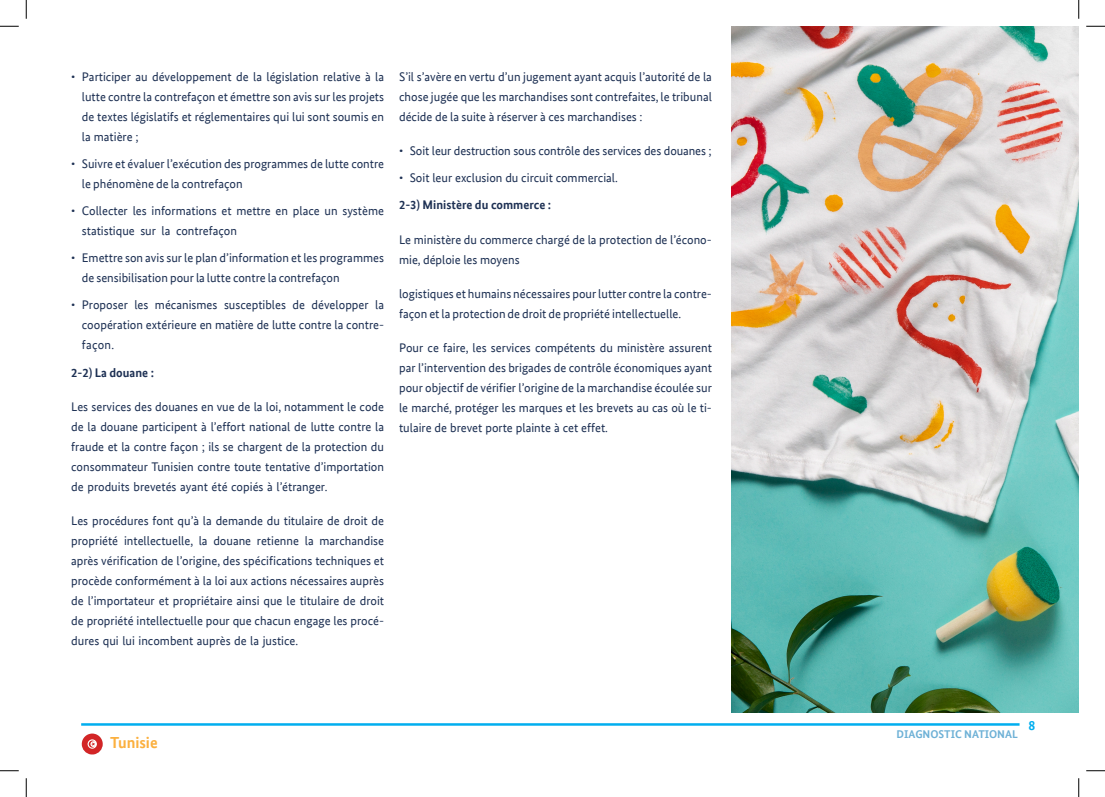
<style>
.page{position:relative;width:1105px;height:797px;background:#fff}
.page>*{position:absolute;margin:0;border:0;box-sizing:border-box;transform-origin:0 0}
.t1{font:700 16px "Bundes Sans Office";color:#fbb03f}
.t2{font:700 13.75px "Bundes Sans Office";color:#00aeef}
.t3{font:12.5px/20px "Bundes Sans Office";color:#1e3154;text-align:justify}
.t4{font:700 12.5px "Bundes Sans Office";color:#1e3154}
.t5{font:700 11.25px "Bundes Sans Office";color:#6eb1d6}
</style>
<div class="page">
<hr style="left:81px;top:723px;width:938px;height:2px;background:#00aeef">
<svg style="left:82px;top:733px;width:21px;height:21px"></svg>
<div style="left:88px;top:739px;width:9px;height:9px;background:#fff;border-radius:50%"></div>
<svg style="left:89px;top:740px;width:6px;height:7px"></svg>
<img style="left:731px;top:26px;width:348px;height:686px">
<svg style="left:0;top:25px;width:19px;height:2px"></svg>
<svg style="left:1086px;top:25px;width:19px;height:2px"></svg>
<svg style="left:0;top:770px;width:19px;height:1px"></svg>
<svg style="left:1086px;top:770px;width:19px;height:1px"></svg>
<svg style="left:25px;top:0;width:2px;height:19px"></svg>
<svg style="left:25px;top:778px;width:2px;height:19px"></svg>
<svg style="left:1078px;top:0;width:1px;height:19px"></svg>
<svg style="left:1078px;top:778px;width:1px;height:19px"></svg>
<p class="t3" style="left:82px;top:67px;width:304px;text-indent:-11px">• Participer au développement de la législation relative à la lutte contre la contrefaçon et émettre son avis sur les projets de textes législatifs et réglementaires qui lui sont soumis en la matière ;</p>
<p class="t3" style="left:82px;top:154px;width:304px;text-indent:-11px">• Suivre et évaluer l’exécution des programmes de lutte contre le phénomène de la contrefaçon</p>
<p class="t3" style="left:82px;top:201px;width:304px;text-indent:-11px">• Collecter les informations et mettre en place un système statistique sur la contrefaçon</p>
<p class="t3" style="left:82px;top:248px;width:304px;text-indent:-11px">• Emettre son avis sur le plan d’information et les programmes de sensibilisation pour la lutte contre la contrefaçon</p>
<p class="t3" style="left:82px;top:295px;width:304px;text-indent:-11px">• Proposer les mécanismes susceptibles de développer la coopération extérieure en matière de lutte contre la contre&shy;façon.</p>
<p class="t4" style="left:71px;top:365px;width:84px">2-2) La douane :</p>
<p class="t3" style="left:71px;top:396px;width:314px">Les services des douanes en vue de la loi, notamment le code de la douane participent à l’effort national de lutte contre la fraude et la contre façon ; ils se chargent de la protection du consommateur Tunisien contre toute tentative d’importation de produits brevetés ayant été copiés à l’étranger.</p>
<p class="t3" style="left:71px;top:510px;width:314px">Les procédures font qu’à la demande du titulaire de droit de propriété intellectuelle, la douane retienne la marchandise après vérification de l’origine, des spécifications techniques et procède conformément à la loi aux actions nécessaires auprès de l’importateur et propriétaire ainsi que le titulaire de droit de propriété intellectuelle pour que chacun engage les procé&shy;dures qui lui incombent auprès de la justice.</p>
<p class="t3" style="left:399px;top:67px;width:314px">S’il s’avère en vertu d’un jugement ayant acquis l’autorité de la chose jugée que les marchandises sont contrefaites, le tribunal décide de la suite à réserver à ces marchandises :</p>
<p class="t3" style="left:399px;top:141px;width:314px">• Soit leur destruction sous contrôle des services des douanes ;</p>
<p class="t3" style="left:399px;top:168px;width:220px">• Soit leur exclusion du circuit commercial.</p>
<p class="t4" style="left:399px;top:198px;width:154px">2-3) Ministère du commerce :</p>
<p class="t3" style="left:399px;top:229px;width:314px">Le ministère du commerce chargé de la protection de l’écono&shy;mie, déploie les moyens</p>
<p class="t3" style="left:399px;top:283px;width:314px">logistiques et humains nécessaires pour lutter contre la contre&shy;façon et la protection de droit de propriété intellectuelle.</p>
<p class="t3" style="left:399px;top:338px;width:314px">Pour ce faire, les services compétents du ministère assurent par l’intervention des brigades de contrôle économiques ayant pour objectif de vérifier l’origine de la marchandise écoulée sur le marché, protéger les marques et les brevets au cas où le ti&shy;tulaire de brevet porte plainte à cet effet.</p>
<p class="t1" style="left:110px;top:733px;width:49px">Tunisie</p>
<p class="t5" style="left:897px;top:727px;width:123px">DIAGNOSTIC NATIONAL</p>
<p class="t2" style="left:1028px;top:717px;width:8px">8</p>
</div>
